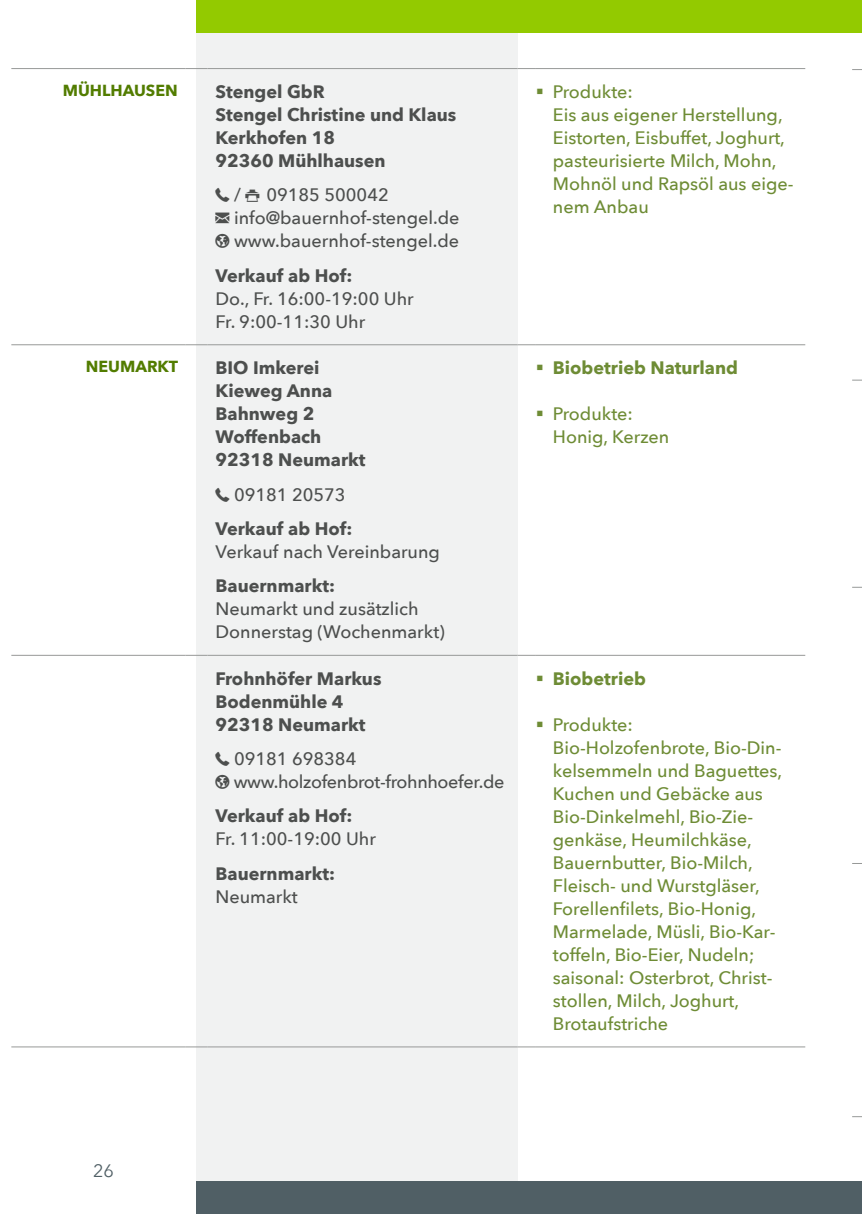
<style>
.page{position:relative;width:862px;height:1214px;background:#fff}
.page>*{position:absolute;margin:0;border:0;box-sizing:border-box;transform-origin:0 0}
.t1{font:500 18px/23px "Avenir Next";color:#6e8c35}
.t2{font:700 18px/23px "Avenir Next";color:#4d4f4e}
.t3{font:500 18px/23px "Avenir Next";color:#4d4f4e}
.t4{font:500 18px/23px "Avenir Next";letter-spacing:-.02em;color:#4d4f4e}
.t5{font:700 18px "Avenir Next";color:#6e8c35}
.t6{font:18px "Avenir Next";color:#505f65}
.t7{font:700 16px "Avenir Next";color:#527c00}
</style>
<div class="page">
<div style="left:850px;top:0;width:12px;height:32px;background:#93ca00"></div>
<div style="left:196px;top:6px;width:321px;height:1187px;background:#f1f2f2"></div>
<div style="left:196px;top:0;width:654px;height:32px;background:#93ca00"></div>
<hr style="left:11px;top:344px;width:175px;height:1px;background:#979998">
<svg style="left:186px;top:344px;width:21px;height:1px"></svg>
<hr style="left:207px;top:344px;width:310px;height:1px;background:#979998">
<svg style="left:517px;top:344px;width:19px;height:1px"></svg>
<hr style="left:536px;top:344px;width:269px;height:1px;background:#979998">
<hr style="left:11px;top:654px;width:175px;height:1px;background:#979998">
<svg style="left:186px;top:654px;width:21px;height:1px"></svg>
<hr style="left:207px;top:654px;width:310px;height:1px;background:#979998">
<svg style="left:517px;top:654px;width:19px;height:1px"></svg>
<hr style="left:536px;top:654px;width:269px;height:1px;background:#979998">
<hr style="left:11px;top:1046px;width:175px;height:1px;background:#979998">
<svg style="left:186px;top:1046px;width:21px;height:1px"></svg>
<hr style="left:207px;top:1046px;width:310px;height:1px;background:#979998">
<svg style="left:517px;top:1046px;width:19px;height:1px"></svg>
<hr style="left:536px;top:1046px;width:269px;height:1px;background:#979998">
<hr style="left:11px;top:68px;width:175px;height:1px;background:#979998">
<svg style="left:186px;top:68px;width:21px;height:1px"></svg>
<hr style="left:207px;top:68px;width:310px;height:1px;background:#979998">
<svg style="left:517px;top:68px;width:19px;height:1px"></svg>
<hr style="left:536px;top:68px;width:269px;height:1px;background:#979998">
<div style="left:850px;top:1181px;width:12px;height:32px;background:#505f65"></div>
<div style="left:196px;top:1181px;width:654px;height:32px;background:#505f65"></div>
<p class="t7" style="left:63px;top:76px;width:116px">MÜHLHAUSEN</p>
<p class="t2" style="left:215px;top:80px;width:242px">Stengel GbR<br>Stengel Christine und Klaus<br>Kerkhofen 18<br>92360 Mühlhausen</p>
<p class="t3" style="left:234px;top:183px;width:8px">/</p>
<p class="t3" style="left:234px;top:183px;width:227px;text-indent:32px">09185 500042 info@bauernhof-stengel.de www.bauernhof-stengel.de</p>
<p class="t2" style="left:215px;top:263px;width:138px">Verkauf ab Hof:</p>
<p class="t3" style="left:215px;top:286px;width:200px">Do., Fr. 16:00-19:00 Uhr<br>Fr. 9:00-11:30 Uhr</p>
<p class="t7" style="left:86px;top:352px;width:94px">NEUMARKT</p>
<p class="t2" style="left:215px;top:356px;width:151px">BIO Imkerei<br>Kieweg Anna<br>Bahnweg 2<br>Woffenbach<br>92318 Neumarkt</p>
<p class="t3" style="left:234px;top:482px;width:113px">09181 20573</p>
<p class="t2" style="left:215px;top:517px;width:138px">Verkauf ab Hof:</p>
<p class="t3" style="left:215px;top:539px;width:226px">Verkauf nach Vereinbarung</p>
<p class="t2" style="left:215px;top:574px;width:121px">Bauernmarkt:</p>
<p class="t3" style="left:215px;top:597px;width:231px">Neumarkt und zusätzlich<br>Donnerstag (Wochenmarkt)</p>
<p class="t2" style="left:215px;top:666px;width:167px">Frohnhöfer Markus<br>Bodenmühle 4<br>92318 Neumarkt</p>
<p class="t4" style="left:234px;top:746px;width:272px">09181 698384 www.holzofenbrot-frohnhoefer.de</p>
<p class="t2" style="left:215px;top:804px;width:138px">Verkauf ab Hof:</p>
<p class="t3" style="left:215px;top:827px;width:162px">Fr. 11:00-19:00 Uhr</p>
<p class="t2" style="left:215px;top:861px;width:121px">Bauernmarkt:</p>
<p class="t3" style="left:215px;top:884px;width:84px">Neumarkt</p>
<p class="t1" style="left:553px;top:80px;width:242px">Produkte:<br>Eis aus eigener Herstellung,<br>Eistorten, Eisbuffet, Joghurt, pasteurisierte Milch, Mohn,<br>Mohnöl und Rapsöl aus eige&shy;nem Anbau</p>
<p class="t5" style="left:553px;top:352px;width:187px">Biobetrieb Naturland</p>
<p class="t1" style="left:553px;top:402px;width:118px">Produkte:<br>Honig, Kerzen</p>
<p class="t5" style="left:553px;top:662px;width:95px">Biobetrieb</p>
<p class="t1" style="left:553px;top:712px;width:231px">Produkte:<br>Bio-Holzofenbrote, Bio-Din&shy;kelsemmeln und Baguettes,<br>Kuchen und Gebäcke aus<br>Bio-Dinkelmehl, Bio-Zie&shy;genkäse, Heumilchkäse,<br>Bauernbutter, Bio-Milch,<br>Fleisch- und Wurstgläser,<br>Forellenfilets, Bio-Honig,<br>Marmelade, Müsli, Bio-Kar&shy;toffeln, Bio-Eier, Nudeln; saisonal: Osterbrot, Christ&shy;stollen, Milch, Joghurt,<br>Brotaufstriche</p>
<p class="t6" style="left:93px;top:1154px;width:22px">26</p>
</div>
